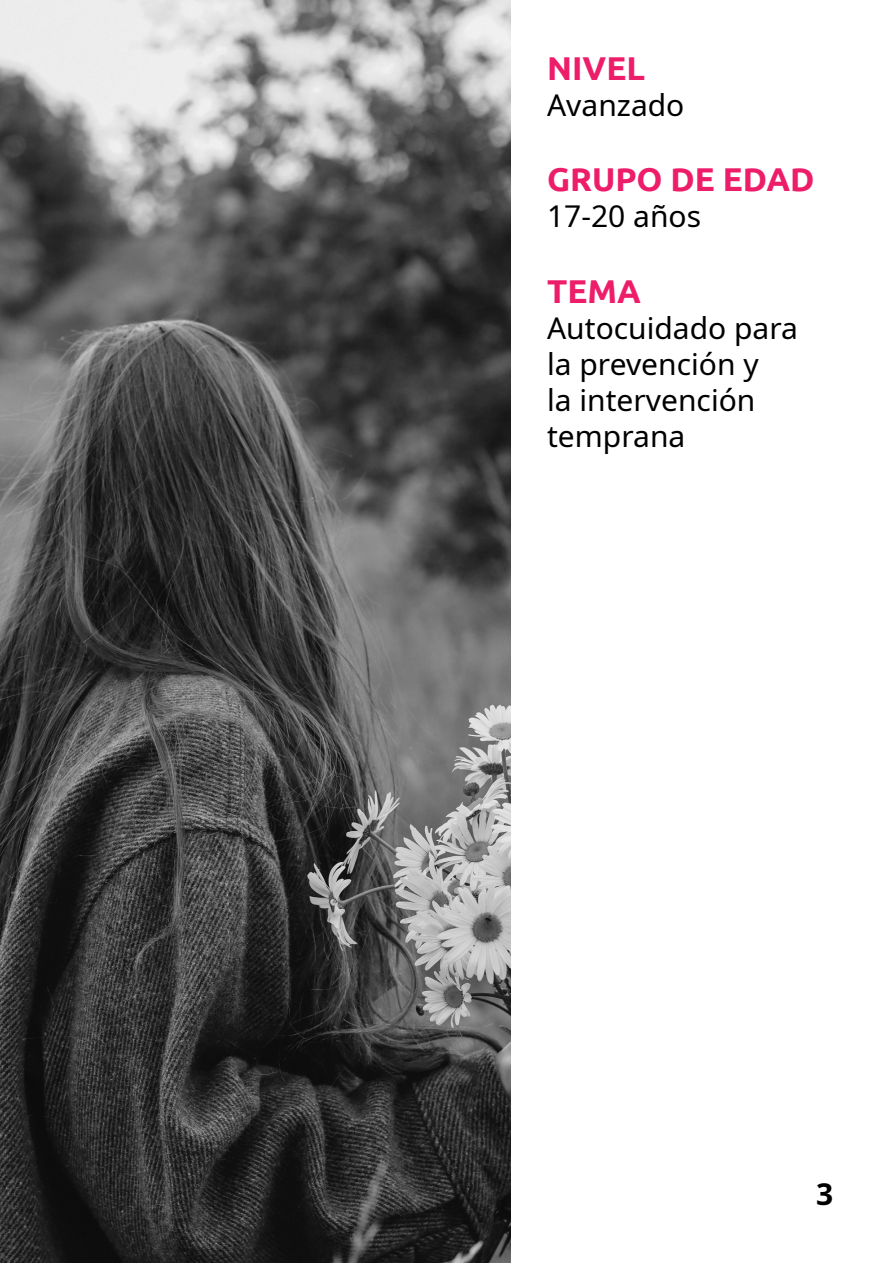
<style>
.page{position:relative;width:893px;height:1263px;background:#fff}
.page>*{position:absolute;margin:0;border:0;box-sizing:border-box;transform-origin:0 0}
.t1{font:700 33px "Ubuntu";color:#ed1d69}
.t2{font:30px/36px "Noto Sans";color:#000}
.t3{font:700 30px "Noto Sans";color:#000}
</style>
<div class="page">
<img style="left:0;top:0;width:511px;height:1263px">
<p class="t1" style="left:547px;top:48px;width:99px">NIVEL</p>
<p class="t2" style="left:547px;top:87px;width:139px">Avanzado</p>
<p class="t1" style="left:547px;top:159px;width:269px">GRUPO DE EDAD</p>
<p class="t2" style="left:547px;top:199px;width:155px">17-20 años</p>
<p class="t1" style="left:547px;top:271px;width:95px">TEMA</p>
<p class="t2" style="left:547px;top:311px;width:252px">Autocuidado para la prevención y<br>la intervención temprana</p>
<p class="t3" style="left:816px;top:1173px;width:19px">3</p>
</div>
